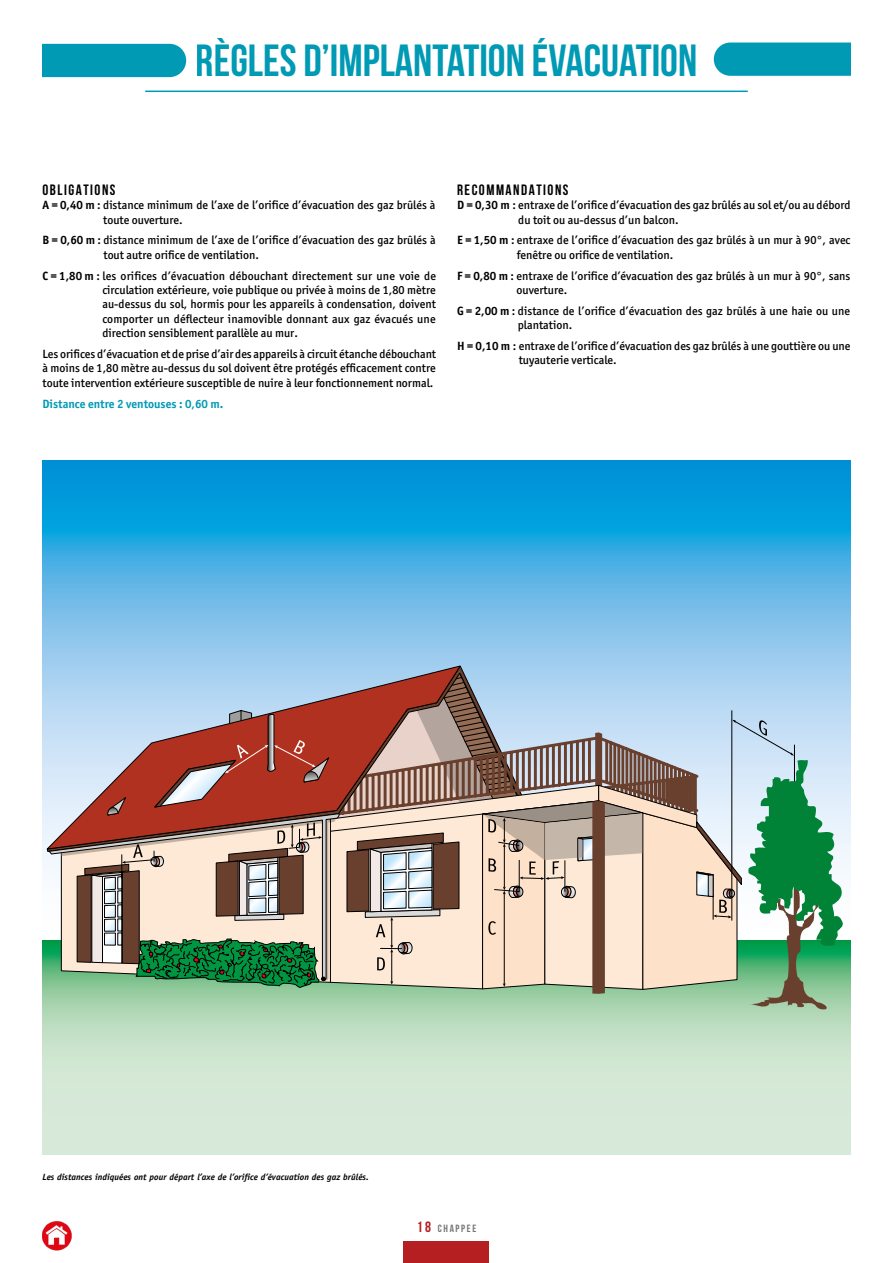
<style>
.page{position:relative;width:893px;height:1263px;background:#fff}
.page>*{position:absolute;margin:0;border:0;box-sizing:border-box;transform-origin:0 0}
.t1{font:700 45px "Bebas Neue";color:#009ab4}
.t2{font:700 15px "Bebas Neue";letter-spacing:.1em;color:#000}
.t3{font:500 12px/14.4px "Officina Sans ITC Pro";color:#000}
.t4{font:700 12px "Officina Sans ITC Pro";color:#009ab4}
.t5{font:700 10.5px "Bebas Neue";letter-spacing:.155em;color:#747576}
.t6{font:italic 700 9px "Officina Sans Std";color:#000}
.s1{font-weight:700}
.s2{font-size:15px;color:#b61f22}
</style>
<div class="page">
<div style="left:404px;top:1242px;width:85px;height:21px;background:#b61f22"></div>
<img style="left:43px;top:1221px;width:29px;height:29px">
<hr style="left:145px;top:91px;width:603px;height:1px;background:#009ab4">
<svg style="left:43px;top:461px;width:807px;height:480px;background:#46afe3"></svg>
<svg style="left:43px;top:941px;width:807px;height:213px;background:#cde5d0"></svg>
<svg style="left:46px;top:665px;width:30px;height:185px;background:#c7e0f6"></svg>
<svg style="left:48px;top:813px;width:28px;height:168px"></svg>
<svg style="left:76px;top:665px;width:767px;height:345px;background:#aeab9f"></svg>
<div style="left:714px;top:43px;width:136px;height:33px;background:#009ab4"></div>
<div style="left:43px;top:44px;width:143px;height:33px;background:#009ab4"></div>
<h1 class="t1" style="left:196px;top:36px;width:503px">RÈGLES D’IMPLANTATION ÉVACUATION</h1>
<p class="t2" style="left:43px;top:181px;width:75px">OBLIGATIONS</p>
<p class="t3" style="left:103px;top:198px;width:334px;text-indent:-61px"><span class="s1">A = 0,40 m</span> : distance minimum de l’axe de l’orifice d’évacuation des gaz brûlés à toute ouverture.</p>
<p class="t3" style="left:103px;top:233px;width:334px;text-indent:-61px"><span class="s1">B = 0,60 m</span> : distance minimum de l’axe de l’orifice d’évacuation des gaz brûlés à tout autre orifice de ventilation.</p>
<p class="t3" style="left:102px;top:268px;width:335px;text-align:justify;text-indent:-60px"><span class="s1">C = 1,80 m</span> : les orifices d’évacuation débouchant directement sur une voie de circulation extérieure, voie publique ou privée à moins de 1,80 mètre au-dessus du sol, hormis pour les appareils à condensation, doivent comporter un déflecteur inamovible donnant aux gaz évacués une direction sensiblement parallèle au mur.</p>
<p class="t3" style="left:43px;top:347px;width:395px;text-align:justify">Les orifices d’évacuation et de prise d’air des appareils à circuit étanche débouchant à moins de 1,80 mètre au-dessus du sol doivent être protégés efficacement contre toute intervention extérieure susceptible de nuire à leur fonctionnement normal.</p>
<p class="t4" style="left:43px;top:396px;width:182px">Distance entre 2 ventouses : 0,60 m.</p>
<p class="t2" style="left:457px;top:181px;width:113px">RECOMMANDATIONS</p>
<p class="t3" style="left:518px;top:198px;width:334px;text-indent:-61px"><span class="s1">D = 0,30 m</span> : entraxe de l’orifice d’évacuation des gaz brûlés au sol et/ou au débord du toit ou au-dessus d’un balcon.</p>
<p class="t3" style="left:517px;top:233px;width:335px;text-indent:-60px"><span class="s1">E = 1,50 m</span> : entraxe de l’orifice d’évacuation des gaz brûlés à un mur à 90°, avec fenêtre ou orifice de ventilation.</p>
<p class="t3" style="left:516px;top:268px;width:335px;text-indent:-59px"><span class="s1">F = 0,80 m</span> : entraxe de l’orifice d’évacuation des gaz brûlés à un mur à 90°, sans ouverture.</p>
<p class="t3" style="left:518px;top:303px;width:334px;text-indent:-61px"><span class="s1">G = 2,00 m</span> : distance de l’orifice d’évacuation des gaz brûlés à une haie ou une plantation.</p>
<p class="t3" style="left:519px;top:339px;width:333px;text-indent:-62px"><span class="s1">H = 0,10 m</span> : entraxe de l’orifice d’évacuation des gaz brûlés à une gouttière ou une tuyauterie verticale.</p>
<p class="t6" style="left:43px;top:1171px;width:328px">Les distances indiquées ont pour départ l’axe de l’orifice d’évacuation des gaz brûlés.</p>
<p class="t5" style="left:417px;top:1222px;width:61px"><span class="s2">18</span> CHAPPEE</p>
</div>
